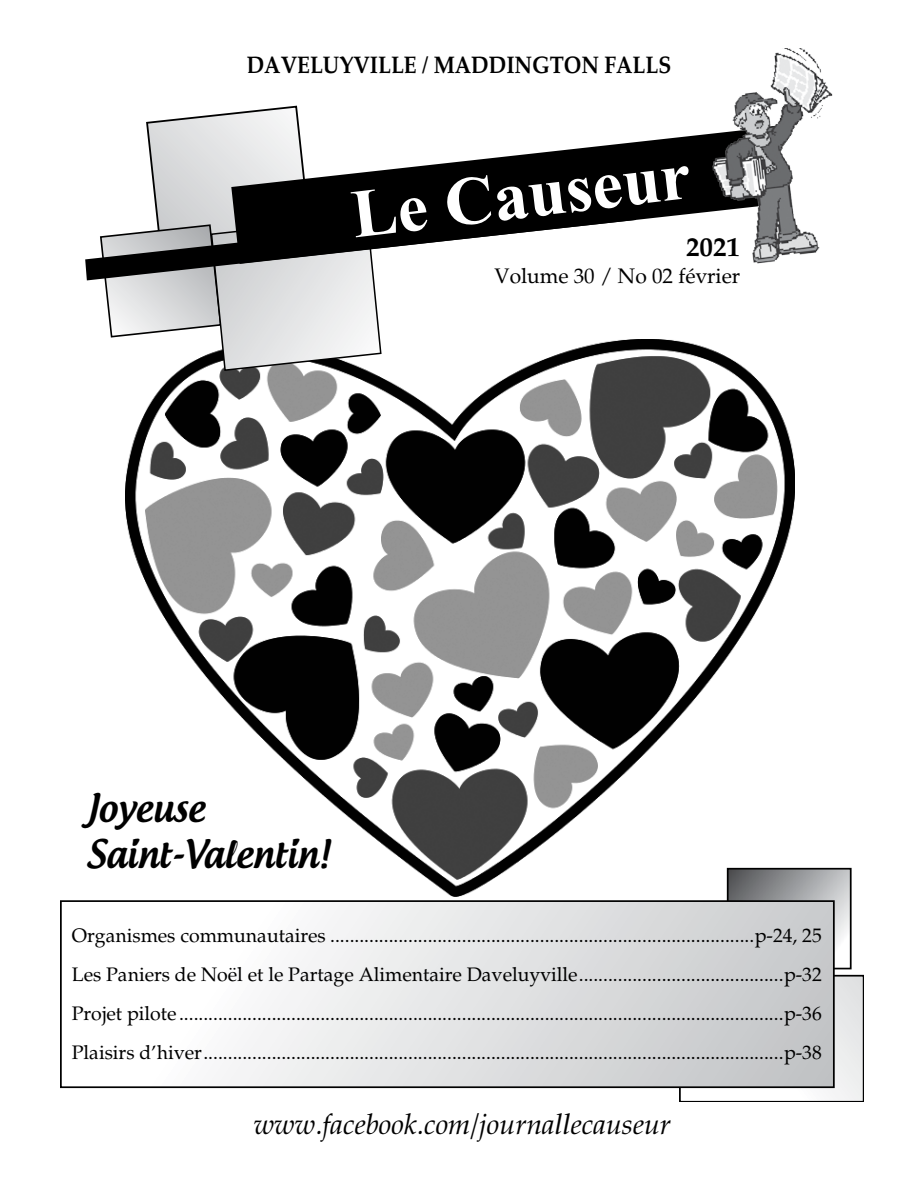
<style>
.page{position:relative;width:918px;height:1188px;background:#fff}
.page>*{position:absolute;margin:0;border:0;box-sizing:border-box;transform-origin:0 0}
.t1{font:700 68.55px "Times New Roman";color:#fff}
.t2{font:500 37.5px/46.5px "Androgyne";color:#000;scale:.95 1}
.t3{font:italic 28.5px "Palatino";color:#000}
.t4{font:700 27px "Palatino";color:#000}
.t5{font:700 24px "Palatino";color:#000;scale:.88 1}
.t6{font:21px "Palatino";color:#000}
.t7{font:19.5px/39px "Palatino";color:#000;text-align:justify}
</style>
<div class="page">
<img style="left:126px;top:340px;width:669px;height:557px">
<svg style="left:104px;top:105px;width:278px;height:267px"></svg>
<svg style="left:231px;top:128px;width:474px;height:92px;fill:#000"></svg>
<svg style="left:85px;top:199px;width:551px;height:81px"></svg>
<img style="left:705px;top:48px;width:128px;height:216px">
<svg style="left:679px;top:975px;width:185px;height:127px"></svg>
<svg style="left:730px;top:871px;width:119px;height:74px"></svg>
<div style="left:727px;top:868px;width:125px;height:101px;border:2px solid #000"></div>
<div style="left:61px;top:901px;width:773px;height:186px;background:linear-gradient(to right,#fff,#c5c7c9)"></div>
<div style="left:60px;top:900px;width:775px;height:188px;border:2px solid #000"></div>
<p class="t5" style="left:247px;top:50px;width:484px">DAVELUYVILLE / MADDINGTON FALLS</p>
<h1 class="t1" style="left:347px;top:178px;width:342px;rotate:-7deg">Le Causeur</h1>
<h3 class="t4" style="left:686px;top:230px;width:55px">2021</h3>
<p class="t6" style="left:495px;top:263px;width:247px">Volume 30 / No 02 février</p>
<h2 class="t2" style="left:86px;top:784px;width:258px">Joyeuse<br>Saint-Valentin!</h2>
<p class="t7" style="left:72px;top:916px;width:752px">Organismes communautaires .......................................................................................p-24, 25<br>Les Paniers de Noël et le Partage Alimentaire Daveluyville..........................................p-32<br>Projet pilote ............................................................................................................................p-36<br>Plaisirs d’hiver.......................................................................................................................p-38</p>
<h3 class="t3" style="left:254px;top:1107px;width:419px">www.facebook.com/journallecauseur</h3>
</div>
